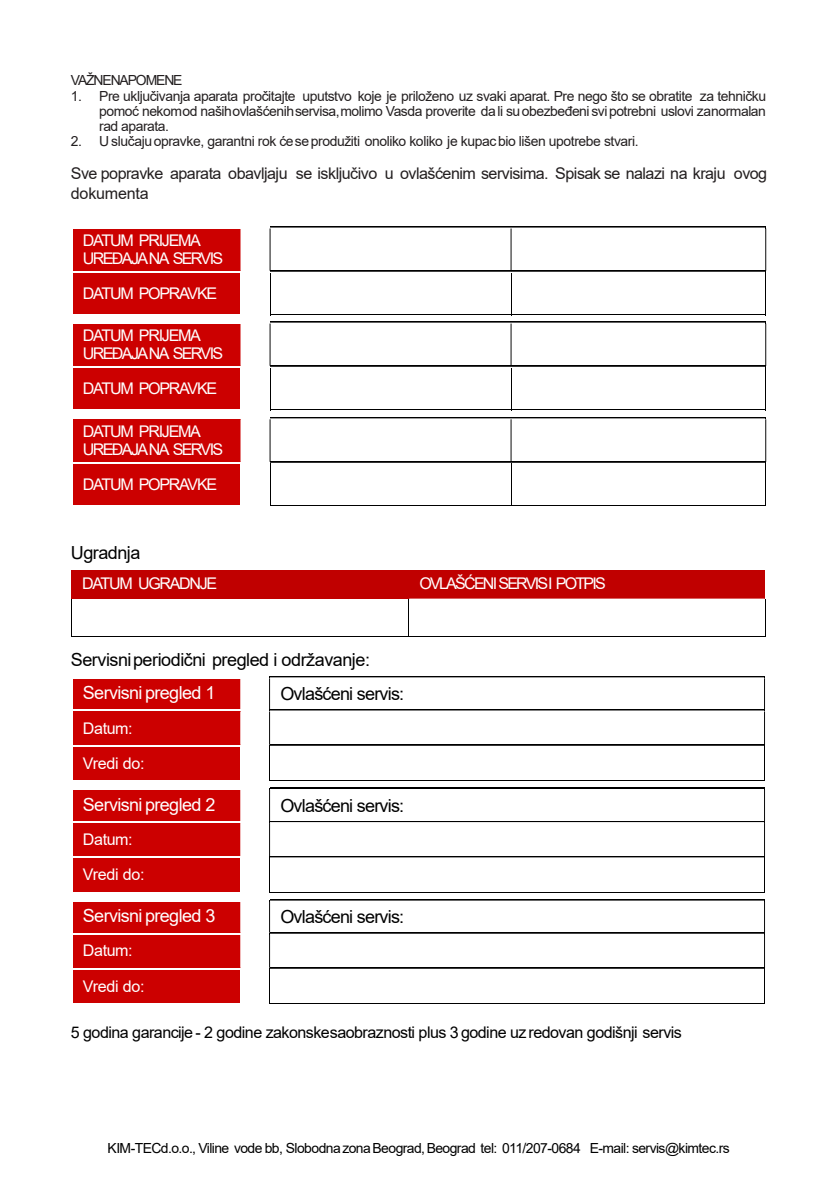
<style>
.page{position:relative;width:840px;height:1191px;background:#fff}
.page>*{position:absolute;margin:0;border:0;box-sizing:border-box;transform-origin:0 0}
.t1{font:18px "Arial";letter-spacing:-.035em;color:#000}
.t2{font:18px "Arial";letter-spacing:-.035em;color:#fff}
.t3{font:16px/19.4px "Arial";letter-spacing:-.03em;color:#231f20}
.t4{font:16px/18px "Arial";letter-spacing:-.1em;color:#fff}
.t5{font:16px "Arial";letter-spacing:-.08em;color:#fff}
.t6{font:16px "Arial";letter-spacing:-.035em;color:#000}
.t7{font:16px "Arial";letter-spacing:-.11em;color:#fff}
.t8{font:16px/35px "Arial";letter-spacing:-.025em;color:#fff}
.t9{font:14px/15px "Arial";letter-spacing:-.03em;color:#231f20;text-align:justify}
.t10{font:14px "Arial";letter-spacing:-.04em;color:#000}
.t11{font:14px "Arial";letter-spacing:-.08em;color:#231f20}
</style>
<div class="page">
<div style="left:73px;top:228px;width:167px;height:43px;background:#c00"></div>
<hr style="left:270px;top:227px;width:240px;height:1px;background:#6e6e6e">
<hr style="left:269px;top:228px;width:1px;height:43px;background:#000">
<div style="left:73px;top:273px;width:167px;height:41px;background:#c00"></div>
<hr style="left:269px;top:273px;width:1px;height:42px;background:#000">
<hr style="left:269px;top:314px;width:241px;height:1px;background:#000">
<svg style="left:281px;top:227px;width:484px;height:88px"></svg>
<div style="left:73px;top:324px;width:167px;height:42px;background:#c00"></div>
<svg style="left:270px;top:322px;width:11px;height:2px"></svg>
<hr style="left:269px;top:324px;width:1px;height:42px;background:#000">
<div style="left:73px;top:368px;width:167px;height:41px;background:#c00"></div>
<hr style="left:269px;top:368px;width:1px;height:42px;background:#000">
<hr style="left:269px;top:409px;width:241px;height:1px;background:#000">
<svg style="left:281px;top:322px;width:484px;height:88px"></svg>
<div style="left:73px;top:419px;width:167px;height:43px;background:#c00"></div>
<svg style="left:270px;top:417px;width:11px;height:2px"></svg>
<hr style="left:269px;top:419px;width:1px;height:43px;background:#000">
<div style="left:73px;top:464px;width:167px;height:41px;background:#c00"></div>
<svg style="left:270px;top:462px;width:11px;height:2px"></svg>
<hr style="left:269px;top:464px;width:1px;height:42px;background:#000">
<hr style="left:269px;top:505px;width:241px;height:1px;background:#000">
<svg style="left:281px;top:417px;width:484px;height:89px"></svg>
<div style="left:71px;top:570px;width:337px;height:29px;background:#c00000"></div>
<div style="left:408px;top:570px;width:356px;height:29px;background:#c00000"></div>
<hr style="left:71px;top:599px;width:1px;height:37px;background:#000">
<hr style="left:71px;top:636px;width:337px;height:1px;background:#000">
<svg style="left:408px;top:599px;width:357px;height:38px"></svg>
<div style="left:73px;top:678px;width:167px;height:31px;background:#c00"></div>
<svg style="left:270px;top:676px;width:493px;height:2px"></svg>
<hr style="left:269px;top:678px;width:1px;height:31px;background:#000">
<hr style="left:763px;top:678px;width:1px;height:31px;background:#000">
<div style="left:73px;top:712px;width:167px;height:33px;background:#c00"></div>
<svg style="left:270px;top:709px;width:493px;height:2px"></svg>
<hr style="left:269px;top:711px;width:1px;height:34px;background:#000">
<hr style="left:763px;top:711px;width:1px;height:34px;background:#000">
<div style="left:73px;top:747px;width:167px;height:33px;background:#c00"></div>
<svg style="left:270px;top:745px;width:493px;height:1px"></svg>
<hr style="left:269px;top:747px;width:1px;height:34px;background:#000">
<hr style="left:269px;top:780px;width:494px;height:1px;background:#000">
<hr style="left:763px;top:747px;width:1px;height:34px;background:#000">
<div style="left:73px;top:790px;width:167px;height:31px;background:#c00"></div>
<svg style="left:270px;top:788px;width:493px;height:1px"></svg>
<hr style="left:269px;top:790px;width:1px;height:31px;background:#000">
<hr style="left:763px;top:790px;width:1px;height:31px;background:#000">
<div style="left:73px;top:823px;width:167px;height:33px;background:#c00"></div>
<svg style="left:270px;top:821px;width:493px;height:2px"></svg>
<hr style="left:269px;top:823px;width:1px;height:33px;background:#000">
<hr style="left:763px;top:823px;width:1px;height:33px;background:#000">
<div style="left:73px;top:858px;width:167px;height:33px;background:#c00"></div>
<svg style="left:270px;top:856px;width:493px;height:2px"></svg>
<hr style="left:269px;top:858px;width:1px;height:35px;background:#000">
<hr style="left:269px;top:892px;width:494px;height:1px;background:#000">
<hr style="left:763px;top:858px;width:1px;height:35px;background:#000">
<div style="left:73px;top:901px;width:167px;height:32px;background:#c00"></div>
<hr style="left:270px;top:900px;width:493px;height:1px;background:#666">
<hr style="left:269px;top:901px;width:1px;height:32px;background:#000">
<hr style="left:763px;top:901px;width:1px;height:32px;background:#000">
<div style="left:73px;top:935px;width:167px;height:33px;background:#c00"></div>
<svg style="left:270px;top:933px;width:493px;height:1px"></svg>
<hr style="left:269px;top:935px;width:1px;height:33px;background:#000">
<hr style="left:763px;top:935px;width:1px;height:33px;background:#000">
<div style="left:73px;top:970px;width:167px;height:33px;background:#c00"></div>
<svg style="left:270px;top:968px;width:493px;height:1px"></svg>
<hr style="left:269px;top:970px;width:1px;height:34px;background:#000">
<hr style="left:269px;top:1003px;width:494px;height:1px;background:#000">
<hr style="left:763px;top:970px;width:1px;height:34px;background:#000">
<p class="t11" style="left:71px;top:75px;width:113px">VAŽNENAPOMENE</p>
<p class="t9" style="left:99px;top:90px;width:668px;text-indent:-28px">1. Pre uključivanja aparata pročitajte uputstvo koje je priloženo uz svaki aparat. Pre nego što se obratite za tehničku pomoć nekomod našihovlašćenihservisa,molimo Vasda proverite dali suobezbeđenisvipotrebni uslovi zanormalan rad aparata.</p>
<p class="t9" style="left:71px;top:135px;width:569px">2. U slučajuopravke, garantni rok ćeseprodužiti onoliko koliko je kupacbio lišen upotrebe stvari.</p>
<p class="t3" style="left:71px;top:165px;width:697px">Sve popravke aparata obavljaju se isključivo u ovlašćenim servisima. Spisak se nalazi na kraju ovog dokumenta</p>
<p class="t4" style="left:83px;top:233px;width:142px">DATUM PRIJEMA<br>UREĐAJANA SERVIS</p>
<p class="t5" style="left:83px;top:287px;width:136px">DATUM POPRAVKE</p>
<p class="t4" style="left:83px;top:328px;width:142px">DATUM PRIJEMA<br>UREĐAJANA SERVIS</p>
<p class="t5" style="left:83px;top:382px;width:136px">DATUM POPRAVKE</p>
<p class="t4" style="left:83px;top:424px;width:142px">DATUM PRIJEMA<br>UREĐAJANA SERVIS</p>
<p class="t5" style="left:83px;top:478px;width:136px">DATUM POPRAVKE</p>
<p class="t1" style="left:71px;top:546px;width:71px">Ugradnja</p>
<p class="t5" style="left:82px;top:578px;width:136px">DATUM UGRADNJE</p>
<p class="t7" style="left:419px;top:578px;width:188px">OVLAŠĆENI SERVISI POTPIS</p>
<p class="t1" style="left:71px;top:652px;width:300px">Servisniperiodični pregled i održavanje:</p>
<p class="t2" style="left:83px;top:686px;width:134px">Servisni pregled 1</p>
<p class="t1" style="left:280px;top:687px;width:125px">Ovlašćeni servis:</p>
<p class="t5" style="left:83px;top:722px;width:51px">Datum:</p>
<p class="t5" style="left:83px;top:757px;width:63px">Vredi do:</p>
<p class="t2" style="left:83px;top:798px;width:134px">Servisni pregled 2</p>
<p class="t1" style="left:280px;top:799px;width:125px">Ovlašćeni servis:</p>
<p class="t8" style="left:83px;top:823px;width:63px">Datum:<br>Vredi do:</p>
<p class="t2" style="left:83px;top:909px;width:134px">Servisni pregled 3</p>
<p class="t1" style="left:280px;top:910px;width:125px">Ovlašćeni servis:</p>
<p class="t5" style="left:83px;top:945px;width:51px">Datum:</p>
<p class="t5" style="left:83px;top:980px;width:63px">Vredi do:</p>
<p class="t6" style="left:71px;top:1026px;width:612px">5 godina garancije - 2 godine zakonskesaobraznosti plus 3 godine uz redovan godišnji servis</p>
<p class="t10" style="left:108px;top:1143px;width:623px">KIM-TECd.o.o., Viline vode bb, Slobodna zona Beograd, Beograd tel: 011/207-0684 E-mail: servis@kimtec.rs</p>
</div>
